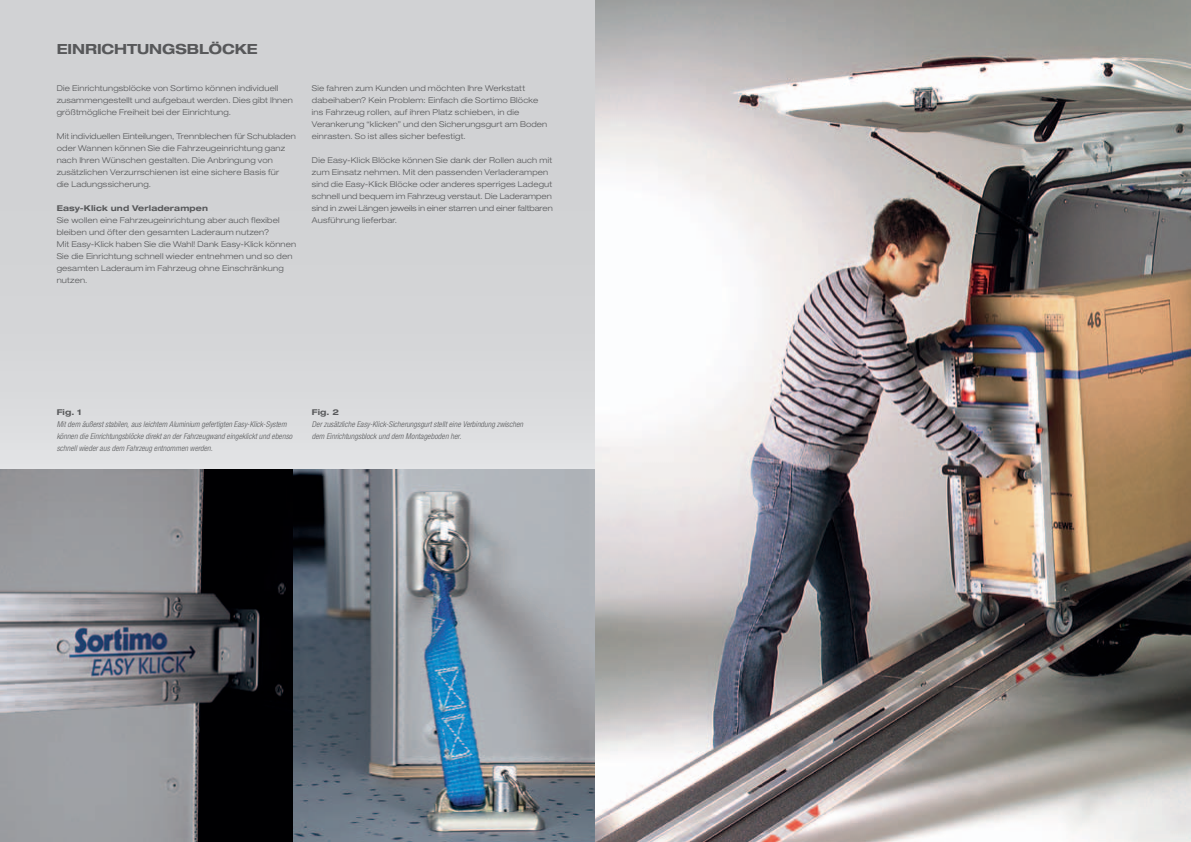
<style>
.page{position:relative;width:1191px;height:842px;background:#fff}
.page>*{position:absolute;margin:0;border:0;box-sizing:border-box;transform-origin:0 0}
.t1{font:700 expanded 14px "Helvetica Neue LT";letter-spacing:-.005em;color:#57585a}
.t2{font:300 expanded 8px/12px "Helvetica Neue LT";letter-spacing:.025em;color:#57585a}
.t3{font:italic 300 condensed 8px/12px "Helvetica Neue LT";letter-spacing:.005em;color:#57585a}
.t4{font:700 expanded 8px "Helvetica Neue LT";letter-spacing:.015em;color:#57585a}
</style>
<div class="page">
<svg style="left:0;top:0;width:595px;height:469px;background:#d4d5d7"></svg>
<img style="left:0;top:469px;width:293px;height:373px">
<img style="left:293px;top:469px;width:302px;height:373px">
<img style="left:595px;top:0;width:596px;height:842px">
<h1 class="t1" style="left:57px;top:40px;width:202px">einrichtunGsblÖcke</h1>
<p class="t2" style="left:57px;top:82px;width:238px">Die Einrichtungsblöcke von Sortimo können individuell zusammengestellt und aufgebaut werden. Dies gibt Ihnen größtmögliche Freiheit bei der Einrichtung.</p>
<p class="t2" style="left:57px;top:130px;width:241px">Mit individuellen Einteilungen, Trennblechen für Schubladen oder Wannen können Sie die Fahrzeugeinrichtung ganz nach Ihren Wünschen gestalten. Die Anbringung von zusätzlichen Verzurrschienen ist eine sichere Basis für<br>die Ladungssicherung.</p>
<p class="t4" style="left:57px;top:204px;width:153px">easy-klick und verladerampen</p>
<p class="t2" style="left:57px;top:214px;width:241px">Sie wollen eine Fahrzeugeinrichtung aber auch flexibel bleiben und öfter den gesamten Laderaum nutzen?<br>Mit Easy-Klick haben Sie die Wahl! Dank Easy-Klick können Sie die Einrichtung schnell wieder entnehmen und so den gesamten Laderaum im Fahrzeug ohne Einschränkung nutzen.</p>
<p class="t2" style="left:312px;top:82px;width:237px">Sie fahren zum Kunden und möchten Ihre Werkstatt dabeihaben? Kein Problem: Einfach die Sortimo Blöcke ins Fahrzeug rollen, auf ihren Platz schieben, in die Verankerung “klicken” und den Sicherungsgurt am Boden einrasten. So ist alles sicher befestigt.</p>
<p class="t2" style="left:312px;top:154px;width:242px">Die Easy-Klick Blöcke können Sie dank der Rollen auch mit zum Einsatz nehmen. Mit den passenden Verladerampen sind die Easy-Klick Blöcke oder anderes sperriges Ladegut schnell und bequem im Fahrzeug verstaut. Die Laderampen sind in zwei Längen jeweils in einer starren und einer faltbaren Ausführung lieferbar.</p>
<p class="t4" style="left:57px;top:408px;width:26px">Fig. 1</p>
<p class="t3" style="left:57px;top:419px;width:237px">Mit dem äußerst stabilen, aus leichtem Aluminium gefertigten Easy-Klick-System können die Einrichtungsblöcke direkt an der Fahrzeugwand eingeklickt und ebenso schnell wieder aus dem Fahrzeug entnommen werden.</p>
<p class="t4" style="left:312px;top:408px;width:29px">Fig. 2</p>
<p class="t3" style="left:312px;top:419px;width:213px">Der zusätzliche Easy-Klick-Sicherungsgurt stellt eine Verbindung zwischen dem Einrichtungsblock und dem Montageboden her.</p>
</div>
